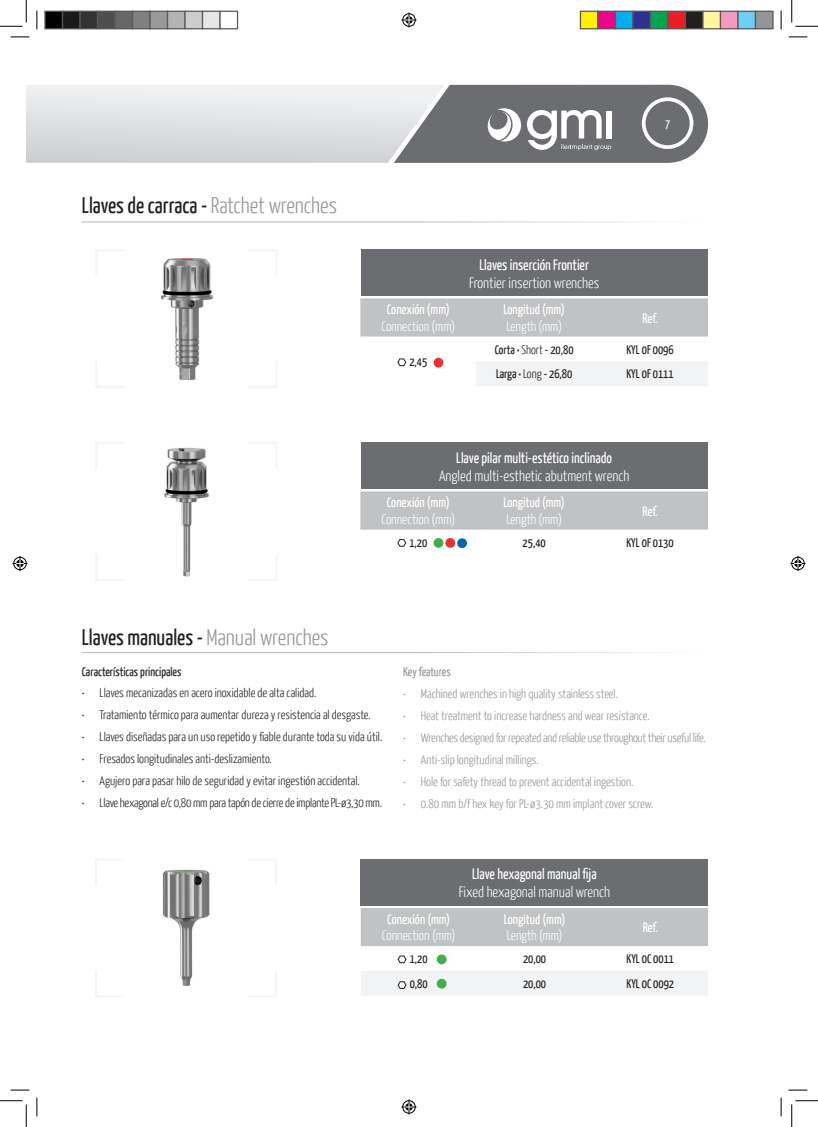
<style>
.page{position:relative;width:818px;height:1127px;background:#fff}
.page>*{position:absolute;margin:0;border:0;box-sizing:border-box;transform-origin:0 0}
.t1{font:22.5px "Yanone Kaffeesatz";color:#231f20}
.t2{font:300 15px "Yanone Kaffeesatz";color:#fff}
.t3{font:15px "Yanone Kaffeesatz";color:#fff}
.t4{font:13.75px "Yanone Kaffeesatz";color:#fff}
.t5{font:300 13.75px "Yanone Kaffeesatz";color:#fff}
.t6{font:300 12.5px "Yanone Kaffeesatz";color:#231f20}
.t7{font:300 12.5px "Yanone Kaffeesatz";color:#939598}
.t8{font:12.5px "Yanone Kaffeesatz";color:#231f20}
.t9{font:300 12.5px "Yanone Kaffeesatz";letter-spacing:-.02em;color:#939598}
.t10{font:300 12.5px "Yanone Kaffeesatz";letter-spacing:-.02em;color:#231f20}
.t11{font:12.5px "Yanone Kaffeesatz";letter-spacing:-.005em;color:#939598}
.t12{font:12.5px "Yanone Kaffeesatz";color:#fff}
.s1{font-weight:300;color:#939598}
.s2{font-weight:300}
</style>
<div class="page">
<svg style="left:26px;top:85px;width:682px;height:78px;background:#b9b9bb"></svg>
<hr style="left:82px;top:652px;width:622px;height:1px;background:#6c6d70">
<hr style="left:82px;top:221px;width:626px;height:1px;background:#6c6d70">
<div style="left:360px;top:249px;width:347px;height:47px;background:#6c6d70"></div>
<div style="left:360px;top:298px;width:348px;height:38px;background:#c1c2c4"></div>
<div style="left:477px;top:362px;width:231px;height:24px;background:#f2f3f4"></div>
<svg style="left:397px;top:358px;width:9px;height:8px"></svg>
<div style="left:434px;top:358px;width:9px;height:9px;background:#ee2e2c;border-radius:50%"></div>
<img style="left:161px;top:258px;width:52px;height:122px">
<div style="left:361px;top:858px;width:347px;height:47px;background:#6c6d70"></div>
<div style="left:361px;top:908px;width:347px;height:37px;background:#c1c2c4"></div>
<svg style="left:398px;top:955px;width:8px;height:7px"></svg>
<div style="left:361px;top:971px;width:347px;height:24px;background:#f2f3f4"></div>
<div style="left:437px;top:978px;width:10px;height:10px;background:#40ae49;border-radius:50%"></div>
<div style="left:437px;top:954px;width:10px;height:10px;background:#40ae49;border-radius:50%"></div>
<img style="left:162px;top:869px;width:48px;height:117px">
<div style="left:360px;top:442px;width:347px;height:47px;background:#6c6d70"></div>
<div style="left:360px;top:491px;width:348px;height:38px;background:#c1c2c4"></div>
<svg style="left:397px;top:539px;width:9px;height:7px"></svg>
<div style="left:434px;top:538px;width:9px;height:9px;background:#40ae49;border-radius:50%"></div>
<div style="left:445px;top:538px;width:10px;height:9px;background:#ee2e2c;border-radius:50%"></div>
<img style="left:164px;top:447px;width:45px;height:130px">
<div style="left:457px;top:538px;width:10px;height:10px;background:#0067aa;border-radius:50%"></div>
<svg style="left:11px;top:36px;width:18px;height:2px"></svg>
<svg style="left:788px;top:36px;width:19px;height:2px"></svg>
<svg style="left:11px;top:1089px;width:18px;height:1px"></svg>
<svg style="left:788px;top:1089px;width:19px;height:1px"></svg>
<svg style="left:36px;top:11px;width:2px;height:18px"></svg>
<svg style="left:36px;top:1097px;width:2px;height:18px"></svg>
<svg style="left:780px;top:11px;width:2px;height:18px"></svg>
<svg style="left:780px;top:1097px;width:2px;height:18px"></svg>
<svg style="left:0;top:0;width:27px;height:27px"></svg>
<svg style="left:0;top:1100px;width:27px;height:26px"></svg>
<svg style="left:791px;top:0;width:27px;height:27px"></svg>
<svg style="left:791px;top:1100px;width:27px;height:26px"></svg>
<svg style="left:401px;top:13px;width:15px;height:15px"></svg>
<svg style="left:401px;top:1099px;width:15px;height:15px"></svg>
<svg style="left:13px;top:556px;width:15px;height:15px"></svg>
<svg style="left:790px;top:556px;width:15px;height:15px"></svg>
<div style="left:45px;top:11px;width:18px;height:18px;background:#000"></div>
<div style="left:44px;top:11px;width:19px;height:18px;border:1px solid #595959"></div>
<div style="left:63px;top:11px;width:17px;height:18px;background:#1a1a1a"></div>
<div style="left:62px;top:11px;width:19px;height:18px;border:1px solid #595959"></div>
<div style="left:80px;top:11px;width:18px;height:18px;background:#333"></div>
<div style="left:79px;top:11px;width:19px;height:18px;border:1px solid #595959"></div>
<div style="left:98px;top:11px;width:17px;height:18px;background:#4d4d4d"></div>
<div style="left:97px;top:11px;width:19px;height:18px;border:1px solid #595959"></div>
<div style="left:115px;top:11px;width:18px;height:18px;background:#666"></div>
<div style="left:114px;top:11px;width:19px;height:18px;border:1px solid #595959"></div>
<div style="left:133px;top:11px;width:17px;height:18px;background:#808080"></div>
<div style="left:132px;top:11px;width:19px;height:18px;border:1px solid #595959"></div>
<div style="left:150px;top:11px;width:18px;height:18px;background:#999"></div>
<div style="left:149px;top:11px;width:19px;height:18px;border:1px solid #595959"></div>
<div style="left:168px;top:11px;width:17px;height:18px;background:#b3b3b3"></div>
<div style="left:167px;top:11px;width:19px;height:18px;border:1px solid #595959"></div>
<div style="left:185px;top:11px;width:18px;height:18px;background:#ccc"></div>
<div style="left:184px;top:11px;width:19px;height:18px;border:1px solid #595959"></div>
<div style="left:203px;top:11px;width:17px;height:18px;background:#e6e6e6"></div>
<div style="left:202px;top:11px;width:19px;height:18px;border:1px solid #595959"></div>
<div style="left:219px;top:11px;width:19px;height:18px;border:1px solid #595959"></div>
<div style="left:580px;top:11px;width:18px;height:18px;background:#fff101"></div>
<div style="left:580px;top:11px;width:18px;height:18px;border:1px solid #595959"></div>
<div style="left:598px;top:11px;width:17px;height:18px;background:#ed028c"></div>
<div style="left:597px;top:11px;width:19px;height:18px;border:1px solid #595959"></div>
<div style="left:615px;top:11px;width:18px;height:18px;background:#00aeef"></div>
<div style="left:615px;top:11px;width:18px;height:18px;border:1px solid #595959"></div>
<div style="left:633px;top:11px;width:17px;height:18px;background:#2e3092"></div>
<div style="left:632px;top:11px;width:19px;height:18px;border:1px solid #595959"></div>
<div style="left:650px;top:11px;width:18px;height:18px;background:#00a54f"></div>
<div style="left:650px;top:11px;width:18px;height:18px;border:1px solid #595959"></div>
<div style="left:668px;top:11px;width:17px;height:18px;background:#ee1d23"></div>
<div style="left:667px;top:11px;width:19px;height:18px;border:1px solid #595959"></div>
<div style="left:685px;top:11px;width:18px;height:18px;background:#231f20"></div>
<div style="left:685px;top:11px;width:18px;height:18px;border:1px solid #595959"></div>
<div style="left:703px;top:11px;width:17px;height:18px;background:#fff79a"></div>
<div style="left:702px;top:11px;width:19px;height:18px;border:1px solid #595959"></div>
<div style="left:720px;top:11px;width:18px;height:18px;background:#f499c2"></div>
<div style="left:720px;top:11px;width:18px;height:18px;border:1px solid #595959"></div>
<div style="left:738px;top:11px;width:17px;height:18px;background:#6bcff6"></div>
<div style="left:737px;top:11px;width:19px;height:18px;border:1px solid #595959"></div>
<div style="left:755px;top:11px;width:18px;height:18px;background:#939598"></div>
<div style="left:755px;top:11px;width:18px;height:18px;border:1px solid #595959"></div>
<p class="t1" style="left:82px;top:191px;width:257px">Llaves de carraca - <span class="s1">Ratchet wrenches</span></p>
<p class="t1" style="left:82px;top:623px;width:248px">Llaves manuales - <span class="s1">Manual wrenches</span></p>
<p class="t12" style="left:665px;top:116px;width:7px">7</p>
<p class="t4" style="left:387px;top:301px;width:64px">Conexión (mm)</p>
<p class="t5" style="left:381px;top:317px;width:75px">Connection (mm)</p>
<p class="t8" style="left:409px;top:354px;width:19px">2,45</p>
<p class="t3" style="left:479px;top:255px;width:111px">Llaves inserción Frontier</p>
<p class="t2" style="left:469px;top:273px;width:132px">Frontier insertion wrenches</p>
<p class="t4" style="left:503px;top:301px;width:63px">Longitud (mm)</p>
<p class="t5" style="left:506px;top:317px;width:57px">Length (mm)</p>
<p class="t4" style="left:642px;top:309px;width:17px">Ref.</p>
<p class="t8" style="left:495px;top:341px;width:80px">Corta • <span class="s2">Short</span> - 20,80</p>
<p class="t8" style="left:626px;top:341px;width:49px">KYL 0F 0096</p>
<p class="t8" style="left:496px;top:366px;width:78px">Larga • <span class="s2">Long</span> - 26,80</p>
<p class="t8" style="left:626px;top:366px;width:49px">KYL 0F 0111</p>
<p class="t3" style="left:456px;top:448px;width:157px">Llave pilar multi-estético inclinado</p>
<p class="t2" style="left:439px;top:466px;width:192px">Angled multi-esthetic abutment wrench</p>
<p class="t4" style="left:387px;top:494px;width:64px">Conexión (mm)</p>
<p class="t5" style="left:381px;top:510px;width:75px">Connection (mm)</p>
<p class="t4" style="left:503px;top:494px;width:63px">Longitud (mm)</p>
<p class="t5" style="left:506px;top:510px;width:57px">Length (mm)</p>
<p class="t4" style="left:642px;top:502px;width:17px">Ref.</p>
<p class="t8" style="left:409px;top:534px;width:19px">1,20</p>
<p class="t8" style="left:523px;top:534px;width:25px">25,40</p>
<p class="t8" style="left:626px;top:534px;width:49px">KYL 0F 0130</p>
<p class="t8" style="left:82px;top:663px;width:101px">Características principales</p>
<p class="t6" style="left:82px;top:684px;width:236px">• Llaves mecanizadas en acero inoxidable de alta calidad.</p>
<p class="t6" style="left:82px;top:706px;width:290px">• Tratamiento térmico para aumentar dureza y resistencia al desgaste.</p>
<p class="t6" style="left:82px;top:728px;width:302px">• Llaves diseñadas para un uso repetido y fiable durante toda su vida útil.</p>
<p class="t6" style="left:82px;top:751px;width:191px">• Fresados longitudinales anti-deslizamiento.</p>
<p class="t6" style="left:82px;top:773px;width:279px">• Agujero para pasar hilo de seguridad y evitar ingestión accidental.</p>
<p class="t10" style="left:82px;top:795px;width:302px">• Llave hexagonal e/c 0,80 mm para tapón de cierre de implante PL-ø3,30 mm.</p>
<p class="t11" style="left:403px;top:663px;width:49px">Key features</p>
<p class="t7" style="left:403px;top:685px;width:216px">• Machined wrenches in high quality stainless steel.</p>
<p class="t7" style="left:403px;top:708px;width:248px">• Heat treatment to increase hardness and wear resistance.</p>
<p class="t9" style="left:403px;top:730px;width:304px">• Wrenches designed for repeated and reliable use throughout their useful life.</p>
<p class="t7" style="left:403px;top:752px;width:137px">• Anti-slip longitudinal millings.</p>
<p class="t7" style="left:403px;top:774px;width:232px">• Hole for safety thread to prevent accidental ingestion.</p>
<p class="t7" style="left:403px;top:796px;width:252px">• 0.80 mm b/f hex key for PL-ø3.30 mm implant cover screw.</p>
<p class="t3" style="left:472px;top:864px;width:126px">Llave hexagonal manual fija</p>
<p class="t2" style="left:459px;top:882px;width:153px">Fixed hexagonal manual wrench</p>
<p class="t4" style="left:387px;top:910px;width:64px">Conexión (mm)</p>
<p class="t5" style="left:382px;top:926px;width:75px">Connection (mm)</p>
<p class="t4" style="left:504px;top:910px;width:63px">Longitud (mm)</p>
<p class="t5" style="left:507px;top:926px;width:57px">Length (mm)</p>
<p class="t4" style="left:643px;top:918px;width:17px">Ref.</p>
<p class="t8" style="left:410px;top:950px;width:19px">1,20</p>
<p class="t8" style="left:523px;top:950px;width:25px">20,00</p>
<p class="t8" style="left:626px;top:950px;width:49px">KYL 0C 0011</p>
<p class="t8" style="left:410px;top:975px;width:19px">0,80</p>
<p class="t8" style="left:523px;top:975px;width:25px">20,00</p>
<p class="t8" style="left:626px;top:975px;width:49px">KYL 0C 0092</p>
</div>
